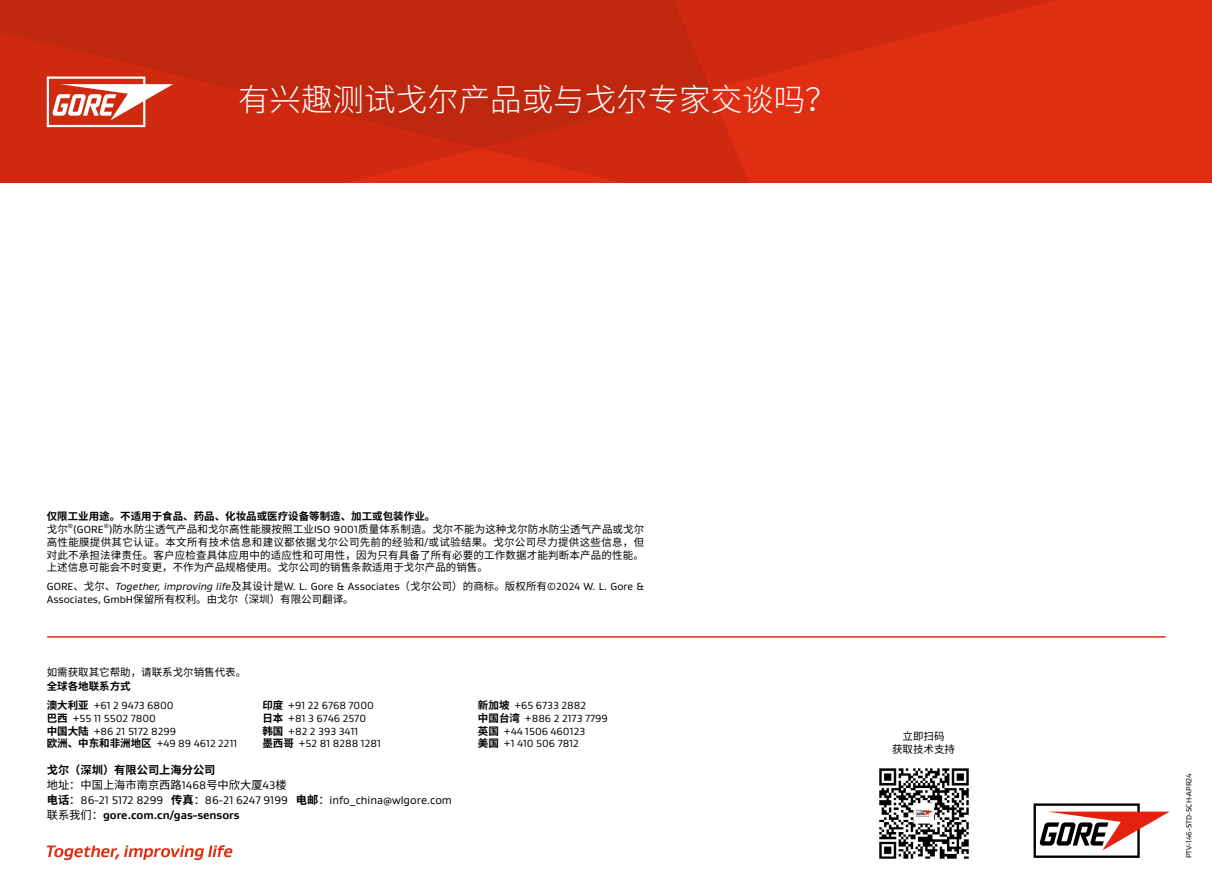
<style>
.page{position:relative;width:1212px;height:893px;background:#fff}
.page>*{position:absolute;margin:0;border:0;box-sizing:border-box;transform-origin:0 0}
.t1{font:300 31.5px "Noto Sans CJ Ksc";color:#fff}
.t2{font:11.25px/15px "Gore Gustan";color:#000}
.t3{font:11.25px/15px "Noto Sans CJ Ksc";color:#000}
.t4{font:10.5px/12.8px "Gore Gustan";color:#000}
.t5{font:10.5px/12.8px "Noto Sans CJ Ksc";color:#000;text-align:center}
.t6{font:700 10.5px "Noto Sans CJ Ksc";color:#000}
.t7{font:7.5px "Gore Gustan";color:#000}
.t8{font:6.15px "Gore Gustan";color:#000}
.s1{font-family:"Gore Gustan"}
.s2{font-family:"Noto Sans CJ Ksc"}
.s3{font-style:italic}
.s4{font-family:"Noto Sans CJ Ksc";font-weight:700}
.s5{font-weight:700}
</style>
<div class="page">
<img style="left:879px;top:768px;width:90px;height:91px">
<div style="left:0;top:0;width:1212px;height:183px;background:#e02e12"></div>
<svg style="left:763px;top:0;width:291px;height:75px;fill:#cf2a10"></svg>
<svg style="left:0;top:0;width:763px;height:183px;background:#c7280f"></svg>
<svg style="left:47px;top:77px;width:126px;height:50px;background:#e17a6a"></svg>
<svg style="left:47px;top:845px;width:185px;height:15px"></svg>
<svg style="left:1033px;top:803px;width:137px;height:55px"></svg>
<hr style="left:47px;top:636px;width:1118px;height:2px;background:#e02e12">
<h1 class="t1" style="left:238px;top:81px;width:600px">有兴趣测试戈尔产品或与戈尔专家交谈吗？</h1>
<p class="t6" style="left:47px;top:510px;width:390px">仅限工业用途。不适用于食品、药品、化妆品或医疗设备等制造、加工或包装作业。</p>
<p class="t5" style="left:47px;top:523px;width:23px">戈尔</p>
<p class="t8" style="left:68px;top:522px;width:7px">®</p>
<p class="t4" style="left:73px;top:523px;width:32px">(GORE</p>
<p class="t8" style="left:104px;top:522px;width:7px">®</p>
<p class="t5" style="left:47px;top:523px;width:599px;text-align:justify;text-indent:62px"><span class="s1">)</span>防水防尘透气产品和戈尔高性能膜按照工业<span class="s1">ISO 9001</span>质量体系制造。戈尔不能为这种戈尔防水防尘透气产品或戈尔高性能膜提供其它认证。本文所有技术信息和建议都依据戈尔公司先前的经验和<span class="s1">/</span>或试验结果。戈尔公司尽力提供这些信息，但对此不承担法律责任。客户应检查具体应用中的适应性和可用性，因为只有具备了所有必要的工作数据才能判断本产品的性能。上述信息可能会不时变更，不作为产品规格使用。戈尔公司的销售条款适用于戈尔产品的销售。</p>
<p class="t4" style="left:47px;top:580px;width:599px">GORE<span class="s2">、戈尔、</span><span class="s3">Together, improving life</span><span class="s2">及其设计是</span>W. L. Gore &amp; Associates<span class="s2">（戈尔公司）的商标。版权所有</span>©2024 W. L. Gore &amp;</p>
<p class="t5" style="left:47px;top:593px;width:308px"><span class="s1">Associates, GmbH</span>保留所有权利。由戈尔（深圳）有限公司翻译。</p>
<p class="t5" style="left:47px;top:666px;width:201px">如需获取其它帮助，请联系戈尔销售代表。</p>
<p class="t6" style="left:47px;top:680px;width:85px">全球各地联系方式</p>
<p class="t4" style="left:47px;top:699px;width:192px"><span class="s4">澳大利亚</span> +61 2 9473 6800<br><span class="s4">巴西</span> +55 11 5502 7800<br><span class="s4">中国大陆</span> +86 21 5172 8299<br><span class="s4">欧洲、中东和非洲地区</span> +49 89 4612 2211</p>
<p class="t4" style="left:262px;top:699px;width:120px"><span class="s4">印度</span> +91 22 6768 7000<span class="s4">日本</span> +81 3 6746 2570<br><span class="s4">韩国</span> +82 2 393 3411<br><span class="s4">墨西哥</span> +52 81 8288 1281</p>
<p class="t4" style="left:478px;top:699px;width:131px"><span class="s4">新加坡</span> +65 6733 2882<br><span class="s4">中国台湾</span> +886 2 2173 7799<span class="s4">英国</span> +44 1506 460123<br><span class="s4">美国</span> +1 410 506 7812</p>
<p class="t3" style="left:47px;top:762px;width:241px"><span class="s5">戈尔（深圳）有限公司上海分公司<br></span>地址：中国上海市南京西路<span class="s1">1468</span>号中欣大厦<span class="s1">43</span>楼</p>
<p class="t2" style="left:47px;top:792px;width:407px"><span class="s4">电话</span><span class="s2">：</span>86-21 5172 8299 <span class="s4">传真</span><span class="s2">：</span>86-21 6247 9199 <span class="s4">电邮</span><span class="s2">：</span>info_china@wlgore.com<span class="s2">联系我们：</span><span class="s5">gore.com.cn/gas-sensors</span></p>
<p class="t5" style="left:892px;top:730px;width:64px">立即扫码<br>获取技术支持</p>
<p class="t7" style="left:1184px;top:858px;width:86px;rotate:-90deg">PTV-146-STD-SCH-APR24</p>
</div>
